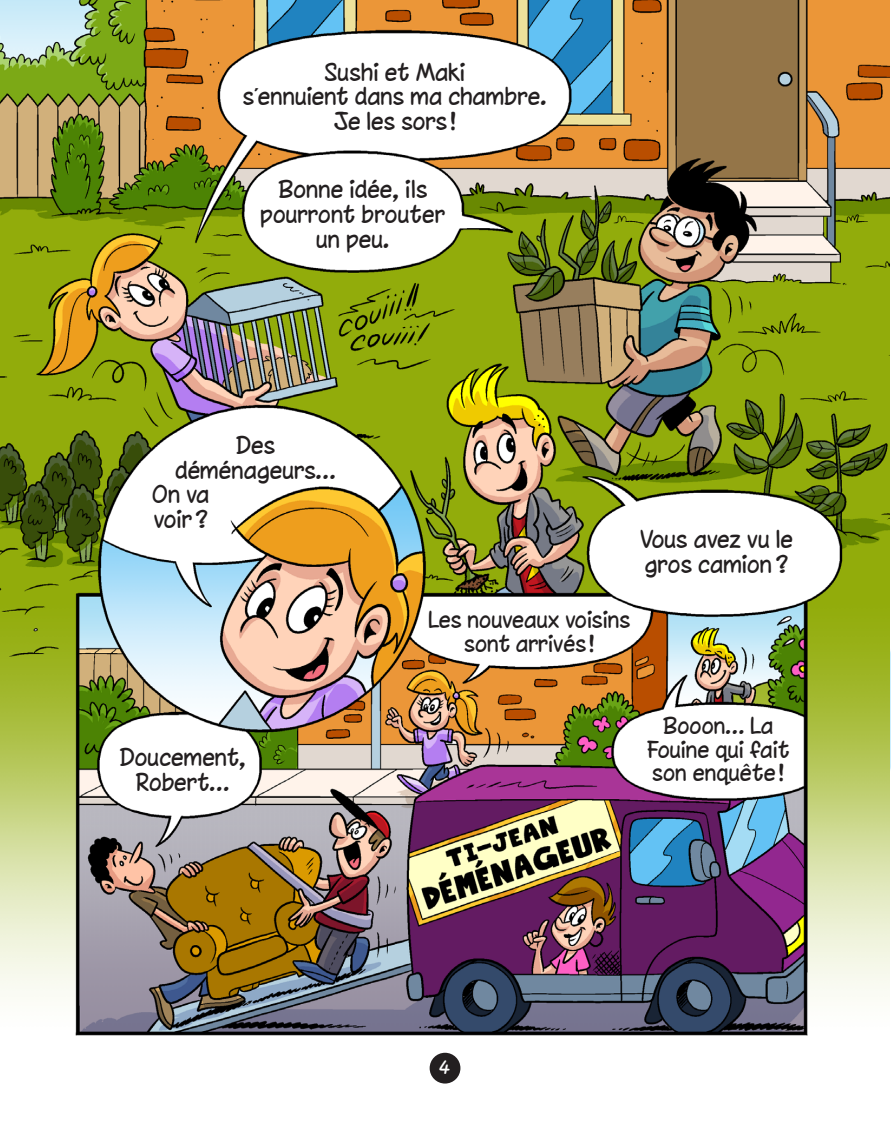
<style>
.page{position:relative;width:891px;height:1136px;background:#fff}
.page>*{position:absolute;margin:0;border:0;box-sizing:border-box;transform-origin:0 0}
.bulle{font:22.5px/24.8px "Chinacat";color:#231f20;text-align:center}
.bulle-2{font:21.38px/23.6px "Chinacat";color:#231f20;text-align:center}
.t1{font:16.88px "Chinacat";color:#fff}
</style>
<div class="page">
<img style="left:0;top:0;width:891px;height:1084px">
<div style="left:429px;top:1052px;width:31px;height:31px;background:#231f20;border-radius:50%"></div>
<p class="bulle" style="left:243px;top:59px;width:305px">Sushi et Maki<br>s’ennuient dans ma chambre.<br>Je les sors!</p>
<p class="bulle" style="left:261px;top:177px;width:186px">Bonne idée, ils pourront brouter un peu.</p>
<p class="bulle" style="left:176px;top:432px;width:162px">Des déménageurs…</p>
<p class="bulle" style="left:153px;top:482px;width:59px">On va</p>
<p class="bulle" style="left:154px;top:507px;width:56px">voir?</p>
<p class="bulle" style="left:120px;top:745px;width:128px">Doucement,<br>Robert…</p>
<p class="bulle" style="left:640px;top:527px;width:154px;text-align:left">Vous avez vu le gros camion?</p>
<p class="bulle-2" style="left:429px;top:608px;width:203px">Les nouveaux voisins sont arrivés!</p>
<p class="bulle-2" style="left:647px;top:713px;width:144px">Booon… La<br>Fouine qui fait son enquête!</p>
<p class="t1" style="left:439px;top:1057px;width:13px">4</p>
</div>
